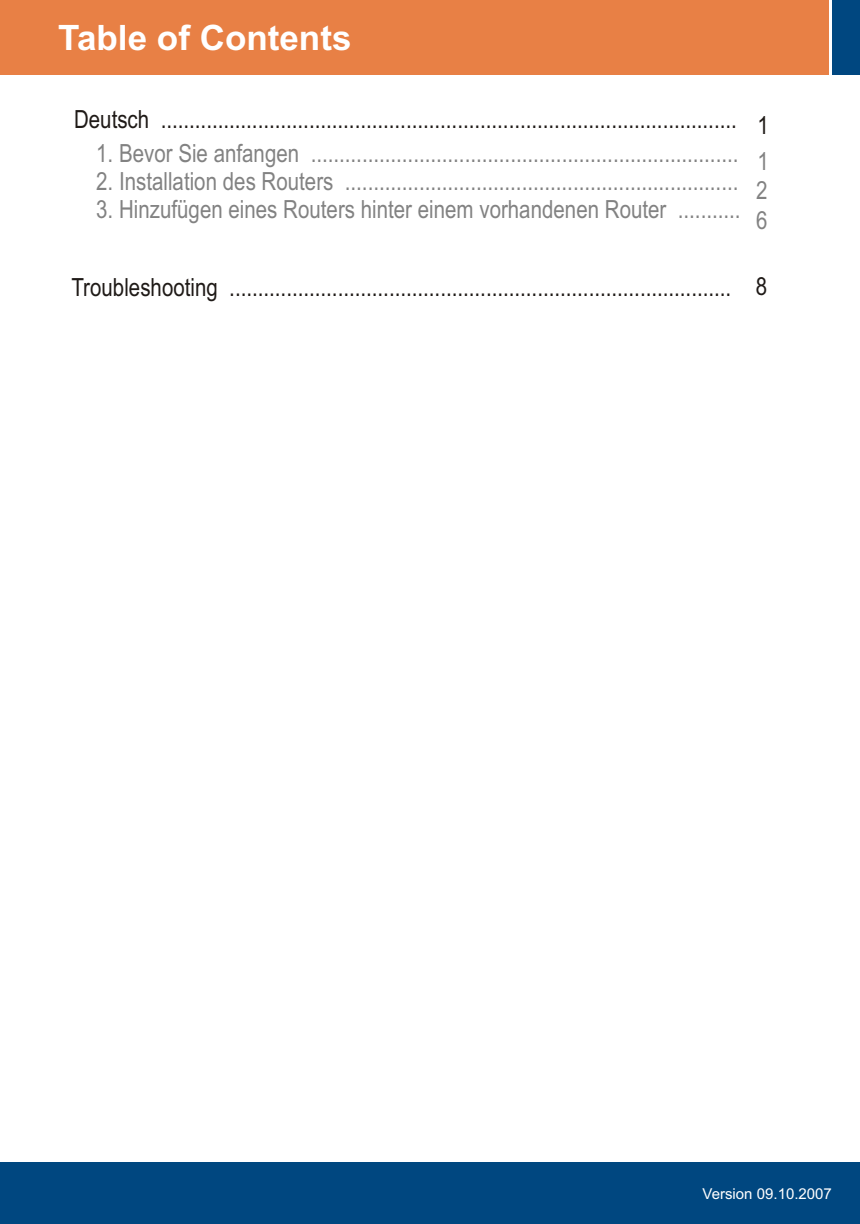
<style>
.page{position:relative;width:860px;height:1224px;background:#fff}
.page>*{position:absolute;margin:0;border:0;box-sizing:border-box;transform-origin:0 0}
.t1{font:900 37.5px "Arial";color:#fff}
.t2{font:700 35px "Arial";color:#fff}
.t3{font:25px "Arial Narrow";color:#828282}
.t4{font:25px "Arial Narrow";color:#1f1a17}
.t5{font:15px "Arial";color:#fff}
</style>
<div class="page">
<div style="left:0;top:1162px;width:859px;height:62px;background:#004780"></div>
<div style="left:0;top:0;width:828px;height:75px;background:#e88045"></div>
<div style="left:831px;top:0;width:28px;height:75px;background:#004780"></div>
<h2 class="t2" style="left:58px;top:25px;width:294px">Table of Contents</h2>
<h1 class="t1" style="left:52px;top:36px;width:367px">Table of Contents</h1>
<p class="t4" style="left:74px;top:109px;width:664px">Deutsch .....................................................................................................</p>
<p class="t3" style="left:96px;top:144px;width:643px">1. Bevor Sie anfangen ...........................................................................</p>
<p class="t3" style="left:96px;top:172px;width:643px">2. Installation des Routers .....................................................................</p>
<p class="t3" style="left:96px;top:200px;width:645px">3. Hinzufügen eines Routers hinter einem vorhandenen Router ...........</p>
<p class="t4" style="left:757px;top:116px;width:13px">1</p>
<p class="t3" style="left:757px;top:152px;width:13px">1</p>
<p class="t3" style="left:756px;top:181px;width:13px">2</p>
<p class="t3" style="left:755px;top:211px;width:13px">6</p>
<p class="t4" style="left:71px;top:278px;width:661px">Troubleshooting ........................................................................................</p>
<p class="t4" style="left:755px;top:277px;width:13px">8</p>
<p class="t5" style="left:702px;top:1188px;width:131px">Version 09.10.2007</p>
</div>
